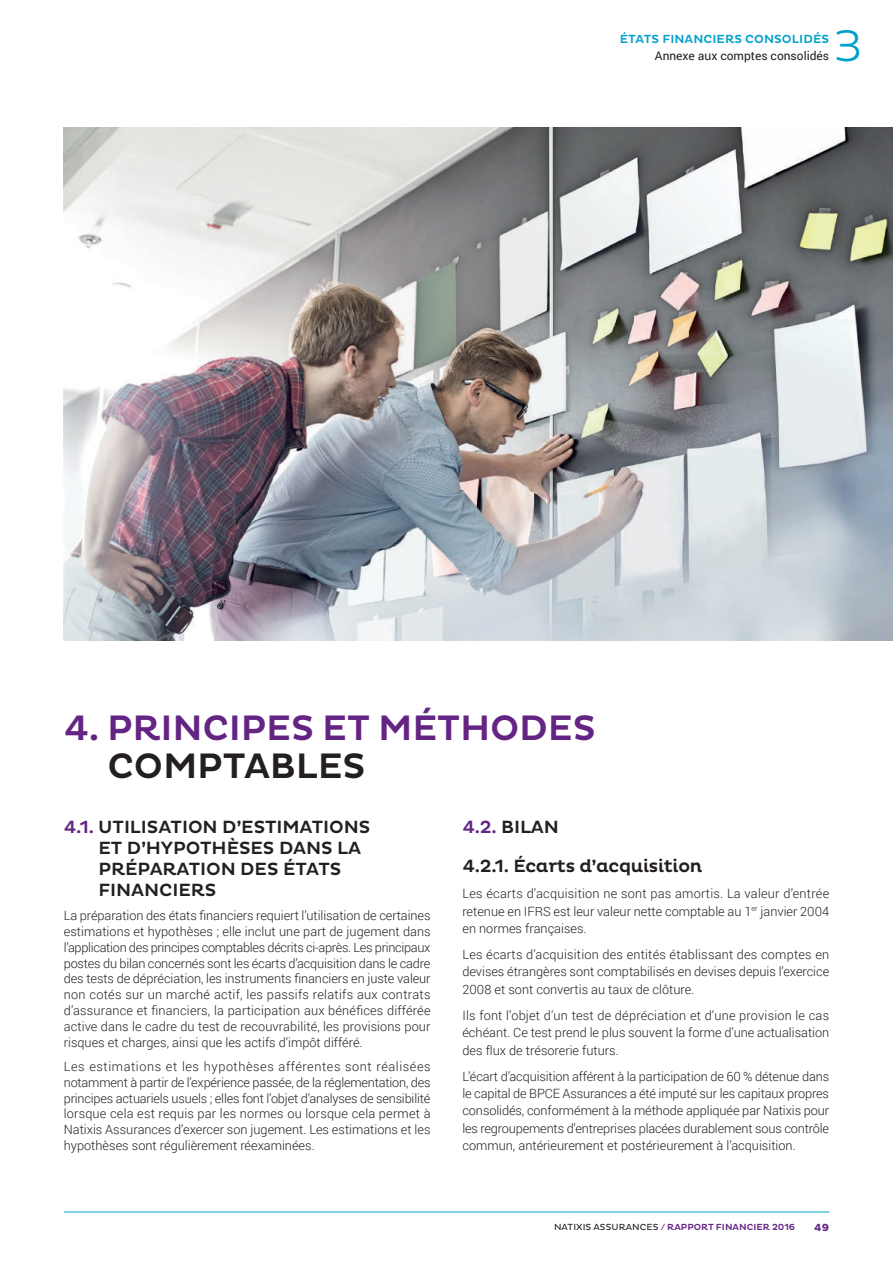
<style>
.page{position:relative;width:893px;height:1263px;background:#fff}
.page>*{position:absolute;margin:0;border:0;box-sizing:border-box;transform-origin:0 0}
.t1{font:300 45px "Pluto";color:#00a1cb}
.t2{font:500 36px "Pluto";letter-spacing:-.005em;color:#642483}
.t3{font:500 36px "Pluto";letter-spacing:-.005em;color:#231f20}
.t4{font:500 18px/21px "Pluto";letter-spacing:-.005em;color:#231f20}
.t5{font:300 12.75px/15.8px "Roboto";color:#231f20;text-align:justify}
.t6{font:12px "Roboto";color:#231f20}
.t7{font:500 12px "Pluto";letter-spacing:.005em;color:#00a1cb}
.t8{font:700 10.5px "Pluto";color:#642483}
.t9{font:500 9px "Pluto";letter-spacing:.005em;color:#642483}
.s1{color:#642483}
.s2{font-weight:400;color:#231f20}
.s3{font-weight:400}
</style>
<div class="page">
<img style="left:64px;top:128px;width:829px;height:512px">
<hr style="left:64px;top:1211px;width:765px;height:1px;background:#00a1cb">
<h1 class="t1" style="left:833px;top:21px;width:31px">3</h1>
<p class="t7" style="left:620px;top:32px;width:211px">ÉTATS FINANCIERS CONSOLIDÉS</p>
<p class="t6" style="left:655px;top:47px;width:176px">Annexe aux comptes consolidés</p>
<h2 class="t2" style="left:64px;top:708px;width:534px">4. PRINCIPES ET MÉTHODES</h2>
<h2 class="t3" style="left:107px;top:745px;width:260px">COMPTABLES</h2>
<h3 class="t4" style="left:98px;top:817px;width:273px;text-indent:-35px"><span class="s1">4.1.</span> UTILISATION D’ESTIMATIONS<br>ET D’HYPOTHÈSES DANS LA<br>PRÉPARATION DES ÉTATS<br>FINANCIERS</h3>
<p class="t5" style="left:64px;top:907px;width:368px">La préparation des états financiers requiert l’utilisation de certaines estimations et hypothèses ; elle inclut une part de jugement dans l’application des principes comptables décrits ci-après. Les principaux postes du bilan concernés sont les écarts d’acquisition dans le cadre des tests de dépréciation, les instruments financiers en juste valeur non cotés sur un marché actif, les passifs relatifs aux contrats d’assurance et financiers, la participation aux bénéfices différée active dans le cadre du test de recouvrabilité, les provisions pour risques et charges, ainsi que les actifs d’impôt différé.</p>
<p class="t5" style="left:64px;top:1058px;width:368px">Les estimations et les hypothèses afférentes sont réalisées notamment à partir de l’expérience passée, de la réglementation, des principes actuariels usuels ; elles font l’objet d’analyses de sensibilité lorsque cela est requis par les normes ou lorsque cela permet à Natixis Assurances d’exercer son jugement. Les estimations et les hypothèses sont régulièrement réexaminées.</p>
<h3 class="t4" style="left:462px;top:808px;width:241px;line-height:39.2px"><span class="s1">4.2.</span> BILAN<br>4.2.1. Écarts d’acquisition</h3>
<p class="t5" style="left:462px;top:884px;width:368px;line-height:17.4px">Les écarts d’acquisition ne sont pas amortis. La valeur d’entrée retenue en IFRS est leur valeur nette comptable au 1<sup>er</sup> janvier 2004 en normes françaises.</p>
<p class="t5" style="left:462px;top:945px;width:368px;line-height:17.4px">Les écarts d’acquisition des entités établissant des comptes en devises étrangères sont comptabilisés en devises depuis l’exercice 2008 et sont convertis au taux de clôture.</p>
<p class="t5" style="left:462px;top:1006px;width:368px;line-height:17.4px">Ils font l’objet d’un test de dépréciation et d’une provision le cas échéant. Ce test prend le plus souvent la forme d’une actualisation des flux de trésorerie futurs.</p>
<p class="t5" style="left:462px;top:1067px;width:368px;line-height:17.4px">L’écart d’acquisition afférent à la participation de 60 % détenue dans le capital de BPCE Assurances a été imputé sur les capitaux propres consolidés, conformément à la méthode appliquée par Natixis pour les regroupements d’entreprises placées durablement sous contrôle commun, antérieurement et postérieurement à l’acquisition.</p>
<p class="t9" style="left:554px;top:1222px;width:243px"><span class="s2">NATIXIS ASSURANCES</span> <span class="s3">/</span> RAPPORT FINANCIER 2016</p>
<p class="t8" style="left:814px;top:1221px;width:16px">49</p>
</div>
